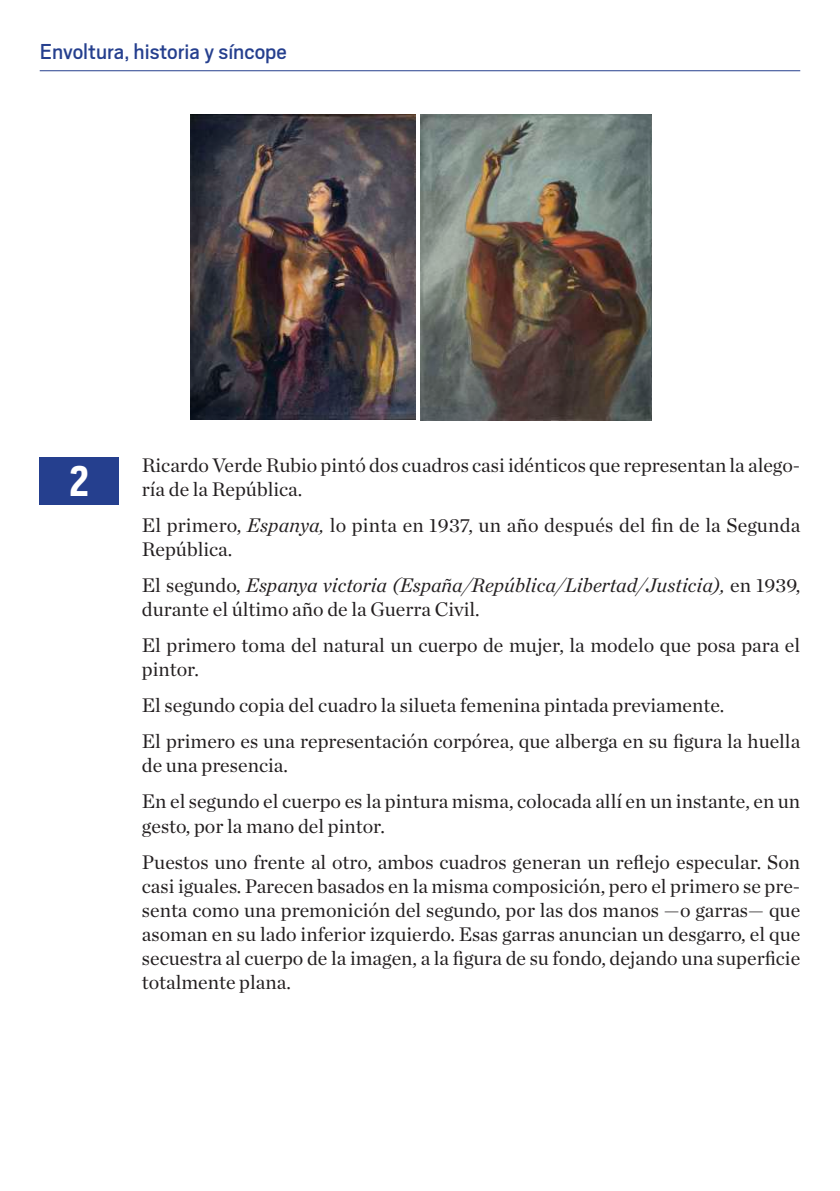
<style>
.page{position:relative;width:840px;height:1191px;background:#fff}
.page>*{position:absolute;margin:0;border:0;box-sizing:border-box;transform-origin:0 0}
.t1{font:700 48px "Scout Cond";color:#fff}
.t2{font:24px "Scout";color:#253f8e}
.t3{font:20px/24px "Chronicle Deck";color:#231f20}
.t4{font:italic 20px/24px "Chronicle Deck";color:#231f20}
.s1{font-style:italic}
.s2{font-style:normal}
</style>
<div class="page">
<hr style="left:40px;top:70px;width:759px;height:1px;background:#253f8e">
<img style="left:190px;top:114px;width:225px;height:305px">
<img style="left:420px;top:114px;width:231px;height:307px">
<div style="left:40px;top:457px;width:79px;height:48px;background:#253f8e"></div>
<p class="t2" style="left:40px;top:36px;width:248px">Envoltura, historia y síncope</p>
<h1 class="t1" style="left:70px;top:450px;width:21px">2</h1>
<p class="t3" style="left:142px;top:453px;width:659px">Ricardo Verde Rubio pintó dos cuadros casi idénticos que representan la alego&shy;ría de la República.</p>
<p class="t3" style="left:142px;top:513px;width:659px">El primero, <span class="s1">Espanya,</span> lo pinta en 1937, un año después del fin de la Segunda<br>República.</p>
<p class="t4" style="left:142px;top:573px;width:659px"><span class="s2">El segundo,</span> Espanya victoria (España/República/Libertad/Justicia), <span class="s2">en 1939, durante el último año de la Guerra Civil.</span></p>
<p class="t3" style="left:142px;top:633px;width:659px">El primero toma del natural un cuerpo de mujer, la modelo que posa para el pintor.</p>
<p class="t3" style="left:142px;top:687px;width:659px;line-height:36px">El segundo copia del cuadro la silueta femenina pintada previamente.<br>El primero es una representación corpórea, que alberga en su figura la huella</p>
<p class="t3" style="left:142px;top:747px;width:659px;line-height:36px">de una presencia.<br>En el segundo el cuerpo es la pintura misma, colocada allí en un instante, en un</p>
<p class="t3" style="left:142px;top:807px;width:659px;line-height:36px">gesto, por la mano del pintor.<br>Puestos uno frente al otro, ambos cuadros generan un reflejo especular. Son</p>
<p class="t3" style="left:142px;top:873px;width:659px;text-align:justify">casi iguales. Parecen basados en la misma composición, pero el primero se pre&shy;senta como una premonición del segundo, por las dos manos —o garras— que asoman en su lado inferior izquierdo. Esas garras anuncian un desgarro, el que secuestra al cuerpo de la imagen, a la figura de su fondo, dejando una superficie totalmente plana.</p>
</div>
